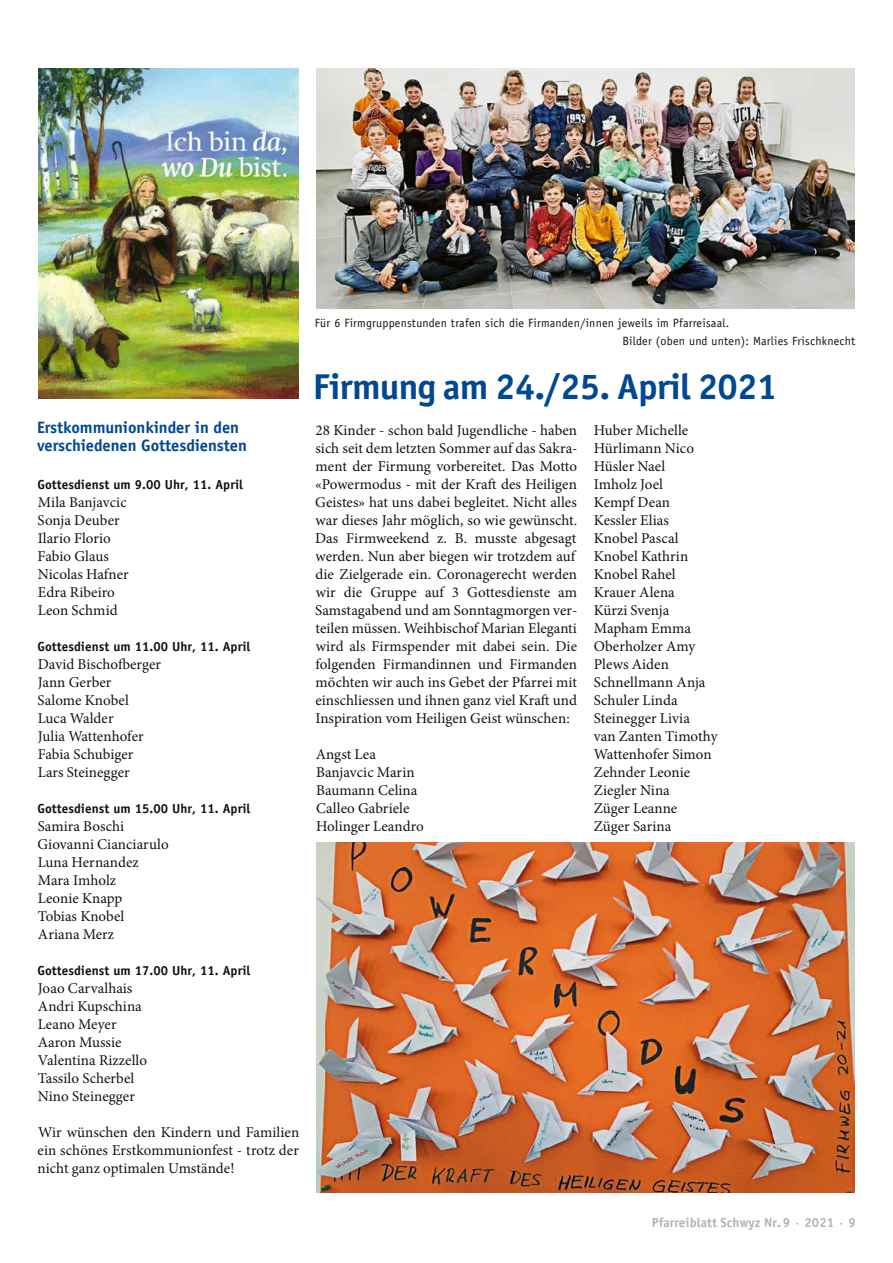
<style>
.page{position:relative;width:893px;height:1263px;background:#fff}
.page>*{position:absolute;margin:0;border:0;box-sizing:border-box;transform-origin:0 0}
.t1{font:700 36px "Officina Sans Std";letter-spacing:-.02em;color:#004892}
.t2{font:700 16.5px/18px "Officina Sans Std";letter-spacing:-.005em;color:#004892}
.t3{font:15px/18px "Minion Pro";letter-spacing:.005em;color:#12120d}
.t4{font:700 13.2px "Officina Sans Std";letter-spacing:.005em;color:#12120d}
.t5{font:700 13.2px "Officina Sans Std";letter-spacing:.005em;color:#b1b4b4}
.t6{font:12px/18px "Officina Sans Std";letter-spacing:.02em;color:#12120d}
</style>
<div class="page">
<img style="left:38px;top:68px;width:261px;height:331px">
<img style="left:316px;top:68px;width:539px;height:241px">
<img style="left:316px;top:842px;width:538px;height:351px">
<p class="t2" style="left:37px;top:418px;width:211px">Erstkommunionkinder in den verschiedenen Gottesdiensten</p>
<p class="t4" style="left:37px;top:476px;width:207px">Gottesdienst um 9.00 Uhr, 11. April</p>
<p class="t3" style="left:38px;top:493px;width:93px">Mila Banjavcic<br>Sonja Deuber<br>Ilario Florio<br>Fabio Glaus<br>Nicolas Hafner<br>Edra Ribeiro<br>Leon Schmid</p>
<p class="t4" style="left:37px;top:638px;width:215px">Gottesdienst um 11.00 Uhr, 11. April</p>
<p class="t3" style="left:38px;top:655px;width:125px">David Bischofberger<br>Jann Gerber<br>Salome Knobel<br>Luca Walder<br>Julia Wattenhofer<br>Fabia Schubiger<br>Lars Steinegger</p>
<p class="t4" style="left:37px;top:800px;width:215px">Gottesdienst um 15.00 Uhr, 11. April</p>
<p class="t3" style="left:38px;top:817px;width:133px">Samira Boschi<br>Giovanni Cianciarulo<br>Luna Hernandez<br>Mara Imholz<br>Leonie Knapp<br>Tobias Knobel<br>Ariana Merz</p>
<p class="t4" style="left:37px;top:962px;width:215px">Gottesdienst um 17.00 Uhr, 11. April</p>
<p class="t3" style="left:38px;top:979px;width:111px">Joao Carvalhais<br>Andri Kupschina<br>Leano Meyer<br>Aaron Mussie<br>Valentina Rizzello<br>Tassilo Scherbel<br>Nino Steinegger</p>
<p class="t3" style="left:38px;top:1123px;width:263px;text-align:justify">Wir wünschen den Kindern und Familien ein schönes Erstkommunionfest - trotz der nicht ganz optimalen Umstände!</p>
<p class="t6" style="left:622px;top:314px;width:234px;text-indent:-307px">Für 6 Firmgruppenstunden trafen sich die Firmanden/innen jeweils im Pfarreisaal.<br>Bilder (oben und unten): Marlies Frischknecht</p>
<h1 class="t1" style="left:313px;top:364px;width:466px">Firmung am 24./25. April 2021</h1>
<p class="t3" style="left:315px;top:421px;width:264px">28 Kinder - schon bald Jugendliche - haben sich seit dem letzten Sommer auf das Sakra&shy;ment der Firmung vorbereitet. Das Motto «Powermodus - mit der Kraft des Heiligen Geistes» hat uns dabei begleitet. Nicht alles war dieses Jahr möglich, so wie gewünscht.<br>Das Firmweekend z. B. musste abgesagt werden. Nun aber biegen wir trotzdem auf die Zielgerade ein. Coronagerecht werden wir die Gruppe auf 3 Gottesdienste am Samstagabend und am Sonntagmorgen ver&shy;teilen müssen. Weihbischof Marian Eleganti wird als Firmspender mit dabei sein. Die folgenden Firmandinnen und Firmanden möchten wir auch ins Gebet der Pfarrei mit einschliessen und ihnen ganz viel Kraft und Inspiration vom Heiligen Geist wünschen:</p>
<p class="t3" style="left:316px;top:745px;width:110px">Angst Lea<br>Banjavcic Marin<br>Baumann Celina<br>Calleo Gabriele<br>Holinger Leandro</p>
<p class="t3" style="left:594px;top:421px;width:125px">Huber Michelle<br>Hürlimann Nico<br>Hüsler Nael<br>Imholz Joel<br>Kempf Dean<br>Kessler Elias<br>Knobel Pascal<br>Knobel Kathrin<br>Knobel Rahel<br>Krauer Alena<br>Kürzi Svenja<br>Mapham Emma<br>Oberholzer Amy<br>Plews Aiden<br>Schnellmann Anja<br>Schuler Linda<br>Steinegger Livia<br>van Zanten Timothy<br>Wattenhofer Simon<br>Zehnder Leonie<br>Ziegler Nina<br>Züger Leanne<br>Züger Sarina</p>
<p class="t5" style="left:652px;top:1214px;width:205px">Pfarreiblatt Schwyz Nr.9 · 2021 · 9</p>
</div>
